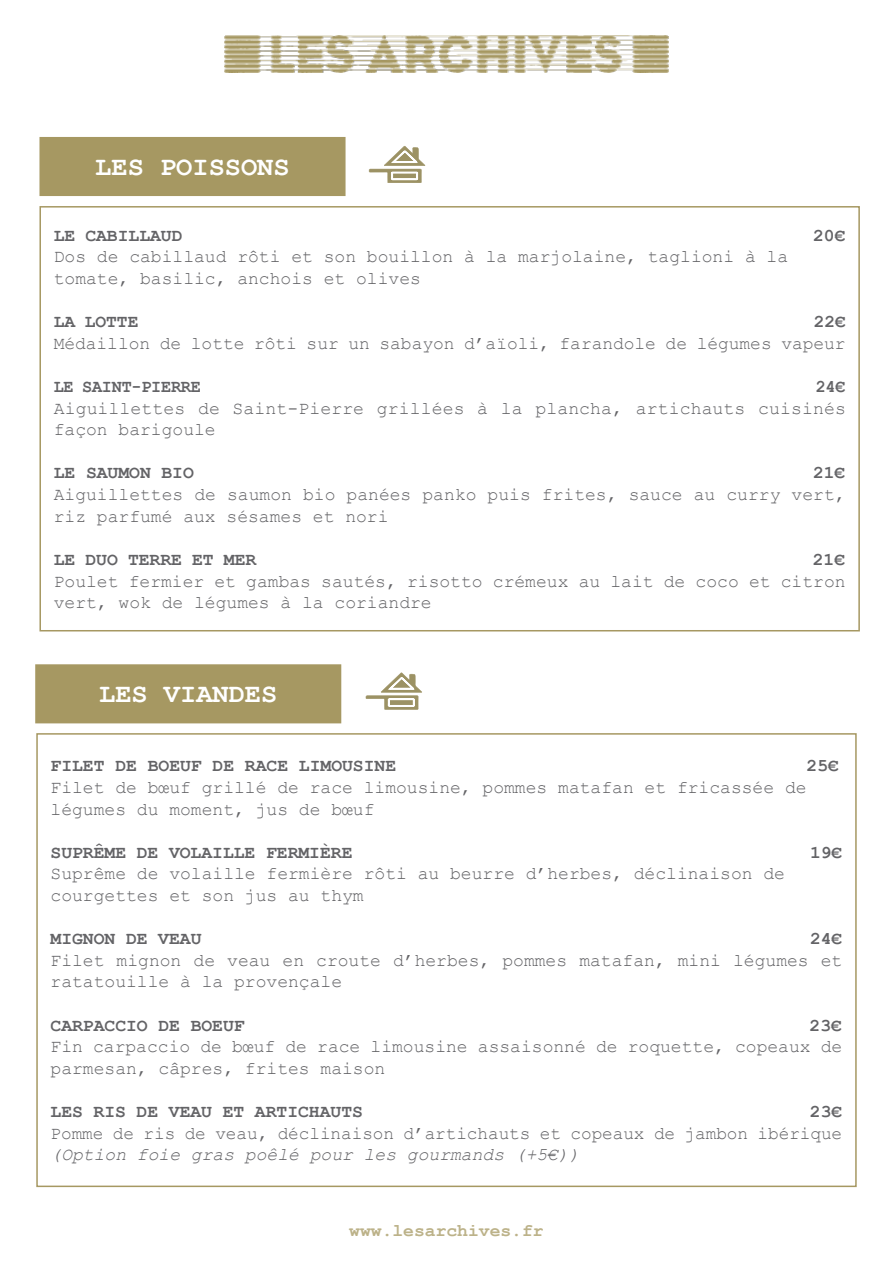
<style>
.page{position:relative;width:893px;height:1263px;background:#fff}
.page>*{position:absolute;margin:0;border:0;box-sizing:border-box;transform-origin:0 0}
.t1{font:700 27px "Courier New";color:#fff}
.t2{font:18px/21.6px "Courier New";color:#636366}
.t3{font:700 18px "Courier New";color:#636366}
.t4{font:italic 18px "Courier New";color:#636366}
.t5{font:700 18px "Courier New";color:#bcb289}
.t6{font:700 18px "Courier New";color:#636366;scale:.93 1}
</style>
<div class="page">
<img style="left:224px;top:36px;width:445px;height:36px">
<div style="left:40px;top:138px;width:305px;height:57px;background:#a69862"></div>
<div style="left:39px;top:137px;width:307px;height:59px;border:2px solid #a69862"></div>
<div style="left:36px;top:733px;width:821px;height:454px;border:2px solid #a69862"></div>
<div style="left:36px;top:665px;width:305px;height:58px;background:#a69862"></div>
<div style="left:35px;top:664px;width:306px;height:59px;border:2px solid #a69862"></div>
<svg style="left:369px;top:146px;width:56px;height:37px"></svg>
<svg style="left:366px;top:672px;width:56px;height:38px"></svg>
<div style="left:39px;top:206px;width:821px;height:425px;border:2px solid #a69862"></div>
<h1 class="t1" style="left:95px;top:153px;width:196px">LES POISSONS</h1>
<p class="t3" style="left:54px;top:226px;width:130px">LE CABILLAUD</p>
<p class="t3" style="left:813px;top:226px;width:34px">20€</p>
<p class="t2" style="left:54px;top:247px;width:736px">Dos de cabillaud rôti et son bouillon à la marjolaine, taglioni à la tomate, basilic, anchois et olives</p>
<p class="t3" style="left:54px;top:312px;width:86px">LA LOTTE</p>
<p class="t3" style="left:814px;top:312px;width:34px">22€</p>
<p class="t2" style="left:54px;top:333px;width:793px">Médaillon de lotte rôti sur un sabayon d’aïoli, farandole de légumes vapeur</p>
<p class="t6" style="left:54px;top:377px;width:160px">LE SAINT-PIERRE</p>
<p class="t6" style="left:816px;top:377px;width:34px">24€</p>
<p class="t2" style="left:54px;top:398px;width:794px">Aiguillettes de Saint-Pierre grillées à la plancha, artichauts cuisinés façon barigoule</p>
<p class="t3" style="left:54px;top:463px;width:142px">LE SAUMON BIO</p>
<p class="t3" style="left:813px;top:463px;width:34px">21€</p>
<p class="t2" style="left:54px;top:484px;width:793px">Aiguillettes de saumon bio panées panko puis frites, sauce au curry vert, riz parfumé aux sésames et nori</p>
<p class="t3" style="left:54px;top:550px;width:204px">LE DUO TERRE ET MER</p>
<p class="t3" style="left:813px;top:550px;width:34px">21€</p>
<p class="t2" style="left:54px;top:571px;width:793px">Poulet fermier et gambas sautés, risotto crémeux au lait de coco et citron vert, wok de légumes à la coriandre</p>
<h1 class="t1" style="left:99px;top:680px;width:180px">LES VIANDES</h1>
<p class="t3" style="left:51px;top:756px;width:347px">FILET DE BOEUF DE RACE LIMOUSINE</p>
<p class="t3" style="left:807px;top:756px;width:34px">25€</p>
<p class="t2" style="left:51px;top:777px;width:757px">Filet de bœuf grillé de race limousine, pommes matafan et fricassée de légumes du moment, jus de bœuf</p>
<p class="t3" style="left:51px;top:843px;width:303px">SUPRÊME DE VOLAILLE FERMIÈRE</p>
<p class="t3" style="left:810px;top:843px;width:34px">19€</p>
<p class="t2" style="left:51px;top:864px;width:736px">Suprême de volaille fermière rôti au beurre d’herbes, déclinaison de courgettes et son jus au thym</p>
<p class="t3" style="left:51px;top:929px;width:152px">MIGNON DE VEAU</p>
<p class="t3" style="left:810px;top:929px;width:34px">24€</p>
<p class="t2" style="left:51px;top:950px;width:793px">Filet mignon de veau en croute d’herbes, pommes matafan, mini légumes et ratatouille à la provençale</p>
<p class="t3" style="left:51px;top:1016px;width:196px">CARPACCIO DE BOEUF</p>
<p class="t3" style="left:810px;top:1016px;width:34px">23€</p>
<p class="t2" style="left:51px;top:1037px;width:793px">Fin carpaccio de bœuf de race limousine assaisonné de roquette, copeaux de parmesan, câpres, frites maison</p>
<p class="t3" style="left:51px;top:1102px;width:314px">LES RIS DE VEAU ET ARTICHAUTS</p>
<p class="t3" style="left:810px;top:1102px;width:34px">23€</p>
<p class="t2" style="left:51px;top:1123px;width:793px">Pomme de ris de veau, déclinaison d’artichauts et copeaux de jambon ibérique</p>
<p class="t4" style="left:51px;top:1145px;width:531px">(Option foie gras poêlé pour les gourmands (+5€))</p>
<p class="t5" style="left:349px;top:1221px;width:196px">www.lesarchives.fr</p>
</div>
